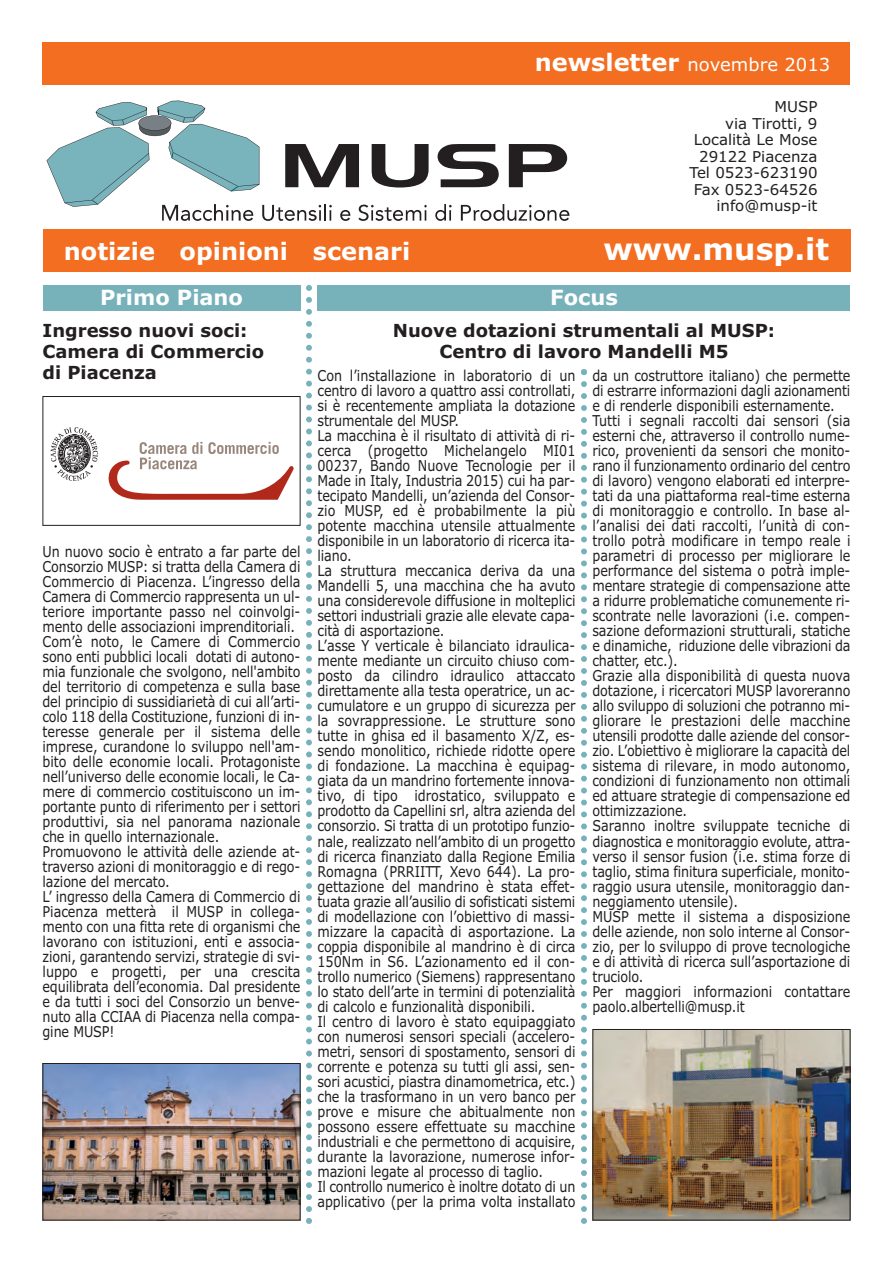
<style>
.page{position:relative;width:893px;height:1263px;background:#fff}
.page>*{position:absolute;margin:0;border:0;box-sizing:border-box;transform-origin:0 0}
.t1{font:700 30px "Verdana";color:#fff}
.t2{font:700 24px "Verdana";color:#fff}
.t3{font:700 21px "Verdana";color:#fff}
.t4{font:700 18px/21px "Verdana";color:#231f20}
.t5{font:18px "Verdana";color:#fff}
.t6{font:15px/15px "Verdana";letter-spacing:-.01em;color:#231f20;scale:.85 1}
.t7{font:15px/16.5px "Verdana";letter-spacing:-.01em;color:#231f20;text-align:right}
.s1{font-weight:700;font-size:24px}
</style>
<div class="page">
<div style="left:43px;top:43px;width:807px;height:42px;background:#f36e21"></div>
<div style="left:43px;top:230px;width:807px;height:42px;background:#f36e21"></div>
<svg style="left:306px;top:285px;width:6px;height:939px"></svg>
<svg style="left:581px;top:369px;width:6px;height:855px"></svg>
<div style="left:43px;top:285px;width:257px;height:26px;background:#77b2bb"></div>
<div style="left:317px;top:285px;width:533px;height:26px;background:#77b2bb"></div>
<svg style="left:108px;top:442px;width:186px;height:58px"></svg>
<svg style="left:51px;top:427px;width:47px;height:54px"></svg>
<div style="left:43px;top:396px;width:257px;height:130px;border:1px solid #231f20"></div>
<img style="left:45px;top:1065px;width:253px;height:153px">
<div style="left:43px;top:1063px;width:257px;height:157px;border:1px solid #231f20"></div>
<img style="left:594px;top:1031px;width:254px;height:187px">
<div style="left:592px;top:1029px;width:258px;height:191px;border:1px solid #231f20"></div>
<svg style="left:435px;top:204px;width:17px;height:17px"></svg>
<svg style="left:461px;top:204px;width:108px;height:17px"></svg>
<svg style="left:47px;top:101px;width:382px;height:120px"></svg>
<svg style="left:438px;top:144px;width:61px;height:43px"></svg>
<svg style="left:509px;top:144px;width:58px;height:43px"></svg>
<p class="t5" style="left:535px;top:58px;width:297px"><span class="s1">newsletter</span> novembre 2013</p>
<p class="t7" style="left:689px;top:100px;width:130px">MUSP<br>via Tirotti, 9<br>Località Le Mose<br>29122 Piacenza<br>Tel 0523-623190<br>Fax 0523-64526 info@musp-it</p>
<h2 class="t2" style="left:64px;top:242px;width:348px">notizie opinioni scenari</h2>
<h1 class="t1" style="left:603px;top:237px;width:227px">www.musp.it</h1>
<h3 class="t3" style="left:100px;top:289px;width:144px">Primo Piano</h3>
<h3 class="t3" style="left:550px;top:289px;width:69px">Focus</h3>
<p class="t4" style="left:393px;top:321px;width:384px;text-align:center">Nuove dotazioni strumentali al MUSP:<br>Centro di lavoro Mandelli M5</p>
<p class="t4" style="left:43px;top:321px;width:223px">Ingresso nuovi soci:<br>Camera di Commercio di Piacenza</p>
<p class="t6" style="left:317px;top:370px;width:305px">Con l’installazione in laboratorio di un centro di lavoro a quattro assi controllati, si è recentemente ampliata la dotazione strumentale del MUSP.<br>La macchina è il risultato di attività di ri&shy;cerca (progetto Michelangelo MI01<br>00237, Bando Nuove Tecnologie per il Made in Italy, Industria 2015) cui ha par&shy;tecipato Mandelli, un’azienda del Consor&shy;zio MUSP, ed è probabilmente la più potente macchina utensile attualmente disponibile in un laboratorio di ricerca ita&shy;liano.<br>La struttura meccanica deriva da una Mandelli 5, una macchina che ha avuto una considerevole diffusione in molteplici settori industriali grazie alle elevate capa&shy;cità di asportazione.<br>L’asse Y verticale è bilanciato idraulica&shy;mente mediante un circuito chiuso com&shy;posto da cilindro idraulico attaccato direttamente alla testa operatrice, un ac&shy;cumulatore e un gruppo di sicurezza per la sovrappressione. Le strutture sono tutte in ghisa ed il basamento X/Z, es&shy;sendo monolitico, richiede ridotte opere di fondazione. La macchina è equipag&shy;giata da un mandrino fortemente innova&shy;tivo, di tipo idrostatico, sviluppato e prodotto da Capellini srl, altra azienda del consorzio. Si tratta di un prototipo funzio&shy;nale, realizzato nell’ambito di un progetto di ricerca finanziato dalla Regione Emilia Romagna (PRRIITT, Xevo 644). La pro&shy;gettazione del mandrino è stata effet&shy;tuata grazie all’ausilio di sofisticati sistemi di modellazione con l’obiettivo di massi&shy;mizzare la capacità di asportazione. La coppia disponibile al mandrino è di circa 150Nm in S6. L’azionamento ed il con&shy;trollo numerico (Siemens) rappresentano lo stato dell’arte in termini di potenzialità di calcolo e funzionalità disponibili.<br>Il centro di lavoro è stato equipaggiato con numerosi sensori speciali (accelero&shy;metri, sensori di spostamento, sensori di corrente e potenza su tutti gli assi, sen&shy;sori acustici, piastra dinamometrica, etc.) che la trasformano in un vero banco per prove e misure che abitualmente non possono essere effettuate su macchine industriali e che permettono di acquisire, durante la lavorazione, numerose infor&shy;mazioni legate al processo di taglio.<br>Il controllo numerico è inoltre dotato di un applicativo (per la prima volta installato</p>
<p class="t6" style="left:592px;top:370px;width:305px">da un costruttore italiano) che permette di estrarre informazioni dagli azionamenti e di renderle disponibili esternamente.<br>Tutti i segnali raccolti dai sensori (sia esterni che, attraverso il controllo nume&shy;rico, provenienti da sensori che monito&shy;rano il funzionamento ordinario del centro di lavoro) vengono elaborati ed interpre&shy;tati da una piattaforma real-time esterna di monitoraggio e controllo. In base al&shy;l’analisi dei dati raccolti, l’unità di con&shy;trollo potrà modificare in tempo reale i parametri di processo per migliorare le performance del sistema o potrà imple&shy;mentare strategie di compensazione atte a ridurre problematiche comunemente ri&shy;scontrate nelle lavorazioni (i.e. compen&shy;sazione deformazioni strutturali, statiche e dinamiche, riduzione delle vibrazioni da chatter, etc.).<br>Grazie alla disponibilità di questa nuova dotazione, i ricercatori MUSP lavoreranno allo sviluppo di soluzioni che potranno mi&shy;gliorare le prestazioni delle macchine utensili prodotte dalle aziende del consor&shy;zio. L’obiettivo è migliorare la capacità del sistema di rilevare, in modo autonomo, condizioni di funzionamento non ottimali ed attuare strategie di compensazione ed ottimizzazione.<br>Saranno inoltre sviluppate tecniche di diagnostica e monitoraggio evolute, attra&shy;verso il sensor fusion (i.e. stima forze di taglio, stima finitura superficiale, monito&shy;raggio usura utensile, monitoraggio dan&shy;neggiamento utensile).<br>MUSP mette il sistema a disposizione delle aziende, non solo interne al Consor&shy;zio, per lo sviluppo di prove tecnologiche e di attività di ricerca sull’asportazione di truciolo.<br>Per maggiori informazioni contattare paolo.albertelli@musp.it</p>
<p class="t6" style="left:43px;top:546px;width:305px">Un nuovo socio è entrato a far parte del Consorzio MUSP: si tratta della Camera di Commercio di Piacenza. L’ingresso della Camera di Commercio rappresenta un ul&shy;teriore importante passo nel coinvolgi&shy;mento delle associazioni imprenditoriali.<br>Com’è noto, le Camere di Commercio sono enti pubblici locali dotati di autono&shy;mia funzionale che svolgono, nell'ambito del territorio di competenza e sulla base del principio di sussidiarietà di cui all’arti&shy;colo 118 della Costituzione, funzioni di in&shy;teresse generale per il sistema delle imprese, curandone lo sviluppo nell'am&shy;bito delle economie locali. Protagoniste nell’universo delle economie locali, le Ca&shy;mere di commercio costituiscono un im&shy;portante punto di riferimento per i settori produttivi, sia nel panorama nazionale che in quello internazionale.<br>Promuovono le attività delle aziende at&shy;traverso azioni di monitoraggio e di rego&shy;lazione del mercato.<br>L’ ingresso della Camera di Commercio di Piacenza metterà il MUSP in collega&shy;mento con una fitta rete di organismi che lavorano con istituzioni, enti e associa&shy;zioni, garantendo servizi, strategie di svi&shy;luppo e progetti, per una crescita equilibrata dell’economia. Dal presidente e da tutti i soci del Consorzio un benve&shy;nuto alla CCIAA di Piacenza nella compa&shy;gine MUSP!</p>
</div>
